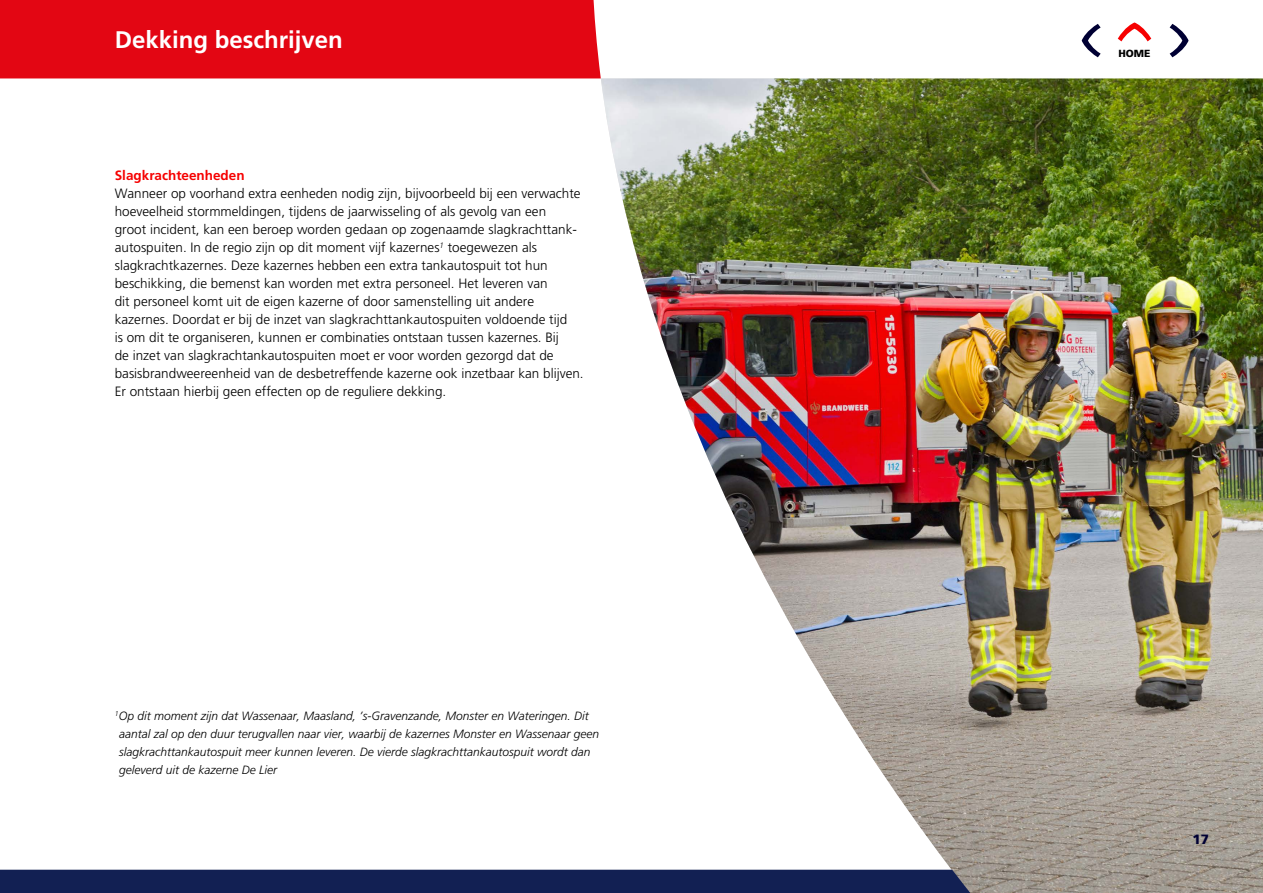
<style>
.page{position:relative;width:1263px;height:893px;background:#fff}
.page>*{position:absolute;margin:0;border:0;box-sizing:border-box;transform-origin:0 0}
.t1{font:700 24px "Fruti Bol";color:#fff}
.t2{font:300 13.5px/18px "Fruti Lig";color:#000}
.t3{font:700 13.5px "Fruti Bol";color:#f60000}
.t4{font:900 13.5px "Fruti Bla";color:#003}
.t5{font:300 12px/18px "Fruti Lig Ita";color:#000}
.t6{font:900 10.35px "Fruti Bla";color:#000}
</style>
<div class="page">
<img style="left:601px;top:78px;width:662px;height:815px">
<div style="left:0;top:870px;width:980px;height:23px;background:#122053"></div>
<div style="left:0;top:0;width:601px;height:78px;background:#e30613"></div>
<svg style="left:1082px;top:24px;width:18px;height:33px"></svg>
<svg style="left:1170px;top:24px;width:18px;height:33px"></svg>
<svg style="left:1118px;top:22px;width:33px;height:19px"></svg>
<h1 class="t1" style="left:115px;top:25px;width:230px">Dekking beschrijven</h1>
<p class="t3" style="left:115px;top:167px;width:131px">Slagkrachteenheden</p>
<p class="t2" style="left:115px;top:184px;width:470px">Wanneer op voorhand extra eenheden nodig zijn, bijvoorbeeld bij een verwachte hoeveelheid stormmeldingen, tijdens de jaarwisseling of als gevolg van een<br>groot incident, kan een beroep worden gedaan op zogenaamde slagkrachttank&shy;autospuiten. In de regio zijn op dit moment vijf kazernes<sup>1</sup> toegewezen als slagkrachtkazernes. Deze kazernes hebben een extra tankautospuit tot hun beschikking, die bemenst kan worden met extra personeel. Het leveren van<br>dit personeel komt uit de eigen kazerne of door samenstelling uit andere kazernes. Doordat er bij de inzet van slagkrachttankautospuiten voldoende tijd<br>is om dit te organiseren, kunnen er combinaties ontstaan tussen kazernes. Bij<br>de inzet van slagkrachtankautospuiten moet er voor worden gezorgd dat de basisbrandweereenheid van de desbetreffende kazerne ook inzetbaar kan blijven.<br>Er ontstaan hierbij geen effecten op de reguliere dekking.</p>
<p class="t5" style="left:119px;top:707px;width:482px;text-indent:-4px"><sup>1</sup>Op dit moment zijn dat Wassenaar, Maasland, ’s-Gravenzande, Monster en Wateringen. Dit aantal zal op den duur terugvallen naar vier, waarbij de kazernes Monster en Wassenaar geen slagkrachttankautospuit meer kunnen leveren. De vierde slagkrachttankautospuit wordt dan geleverd uit de kazerne De Lier</p>
<p class="t6" style="left:1118px;top:47px;width:34px">HOME</p>
<p class="t6" style="left:1118px;top:47px;width:34px">HOME</p>
<p class="t4" style="left:1192px;top:831px;width:18px">17</p>
</div>
